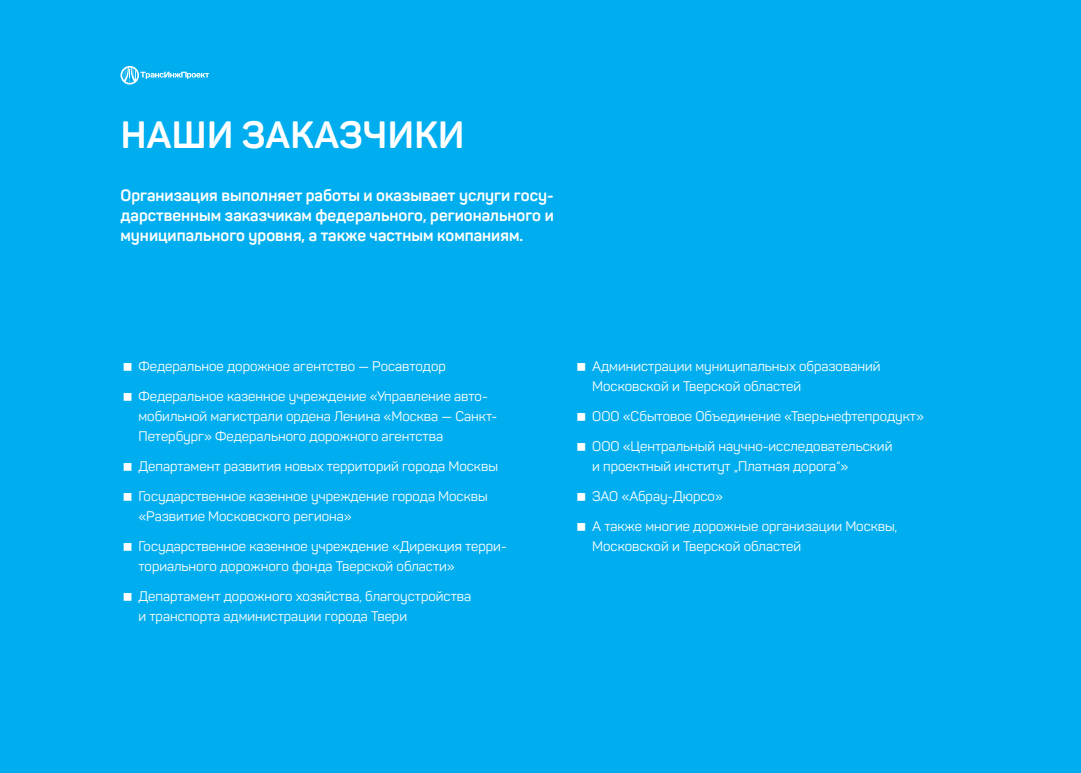
<style>
.page{position:relative;width:1081px;height:773px;background:#fff}
.page>*{position:absolute;margin:0;border:0;box-sizing:border-box;transform-origin:0 0}
.t1{font:700 37.5px "Panton";letter-spacing:.01em;color:#fff}
.t2{font:700 16.25px/20px "Panton";color:#fff;text-align:justify}
.t3{font:13.75px/30px "Panton";color:#fff}
</style>
<div class="page">
<div style="left:0;top:0;width:1081px;height:772px;background:#00aeef"></div>
<svg style="left:120px;top:66px;width:89px;height:18px"></svg>
<h1 class="t1" style="left:121px;top:112px;width:345px">НАШИ ЗАКАЗЧИКИ</h1>
<p class="t2" style="left:120px;top:185px;width:435px">Организация выполняет работы и оказывает услуги госу&shy;дарственным заказчикам федерального, регионального и муниципального уровня, а также частным компаниям.</p>
<p class="t3" style="left:138px;top:351px;width:351px">Федеральное дорожное агентство — Росавтодор<br>Федеральное казенное учреждение «Управление авто-</p>
<p class="t3" style="left:138px;top:406px;width:360px;line-height:20px">мобильной магистрали ордена Ленина «Москва — Санкт-<br>Петербург» Федерального дорожного агентства</p>
<p class="t3" style="left:138px;top:451px;width:361px">Департамент развития новых территорий города Москвы<br>Государственное казенное учреждение города Москвы</p>
<p class="t3" style="left:138px;top:501px;width:370px">«Развитие Московского региона»<br>Государственное казенное учреждение «Дирекция терри-</p>
<p class="t3" style="left:138px;top:551px;width:334px">ториального дорожного фонда Тверской области»<br>Департамент дорожного хозяйства, благоустройства</p>
<p class="t3" style="left:138px;top:601px;width:270px">и транспорта администрации города Твери</p>
<p class="t3" style="left:592px;top:356px;width:290px;line-height:20px">Администрации муниципальных образований<br>Московской и Тверской областей</p>
<p class="t3" style="left:592px;top:401px;width:333px">ООО «Сбытовое Объединение «Тверьнефтепродукт»<br>ООО «Центральный научно-исследовательский</p>
<p class="t3" style="left:592px;top:451px;width:306px">и проектный институт „Платная дорога“»<br>ЗАО «Абрау-Дюрсо»<br>А также многие дорожные организации Москвы,</p>
<p class="t3" style="left:592px;top:531px;width:210px">Московской и Тверской областей</p>
</div>
